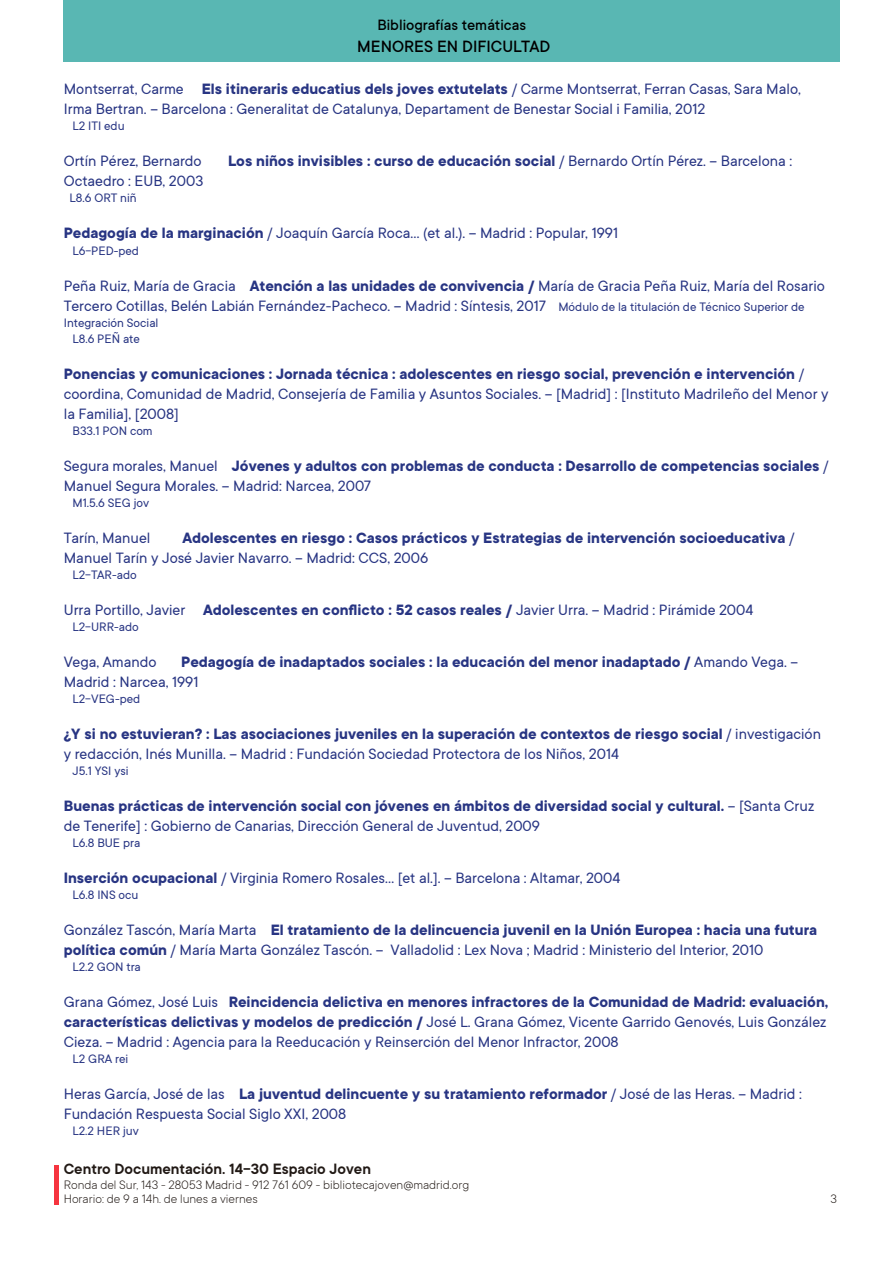
<style>
.page{position:relative;width:893px;height:1263px;background:#fff}
.page>*{position:absolute;margin:0;border:0;box-sizing:border-box;transform-origin:0 0}
.t1{font:500 18px "TT Commons";color:#000}
.t2{font:16.5px/19.8px "TT Commons";color:#283583}
.t3{font:700 16.5px/19.8px "TT Commons";color:#283583}
.t4{font:600 16.5px "TT Commons";color:#211915}
.t5{font:500 16.5px "TT Commons";color:#000}
.t6{font:13.5px/16.2px "TT Commons";color:#283583}
.t7{font:300 13.5px/13.5px "TT Commons";color:#211915}
.s1{font-weight:700}
.s2{font-weight:400}
.s3{font-size:13.5px}
</style>
<div class="page">
<div style="left:64px;top:0;width:776px;height:62px;background:#59b7b3"></div>
<hr style="left:54px;top:1164px;width:4px;height:40px;background:#f6343f">
<p class="t5" style="left:377px;top:16px;width:150px">Bibliografías temáticas</p>
<p class="t1" style="left:357px;top:37px;width:195px">MENORES EN DIFICULTAD</p>
<p class="t2" style="left:64px;top:80px;width:739px">Montserrat, Carme <span class="s1">Els itineraris educatius dels joves extutelats</span> / Carme Montserrat, Ferran Casas, Sara Malo,<br>Irma Bertran. -- Barcelona : Generalitat de Catalunya, Departament de Benestar Social i Familia, 2012</p>
<p class="t6" style="left:72px;top:118px;width:54px">L2 ITI edu</p>
<p class="t2" style="left:64px;top:152px;width:139px">Ortín Pérez, Bernardo</p>
<p class="t3" style="left:228px;top:152px;width:565px">Los niños invisibles : curso de educación social <span class="s2">/ Bernardo Ortín Pérez. -- Barcelona :</span></p>
<p class="t2" style="left:64px;top:171px;width:141px">Octaedro : EUB, 2003</p>
<p class="t6" style="left:70px;top:190px;width:69px">L8.6 ORT niñ</p>
<p class="t2" style="left:64px;top:224px;width:556px"><span class="s1">Pedagogía de la marginación</span> / Joaquín García Roca... (et al.). -- Madrid : Popular, 1991</p>
<p class="t6" style="left:72px;top:243px;width:68px">L6-PED-ped</p>
<p class="t2" style="left:64px;top:276px;width:762px">Peña Ruiz, María de Gracia <span class="s1">Atención a las unidades de convivencia /</span> María de Gracia Peña Ruiz, María del Rosario<br>Tercero Cotillas, Belén Labián Fernández-Pacheco. -- Madrid : Síntesis, 2017 <span class="s3">Módulo de la titulación de Técnico Superior de</span></p>
<p class="t6" style="left:72px;top:315px;width:88px;text-indent:-9px">Integración Social<br>L8.6 PEÑ ate</p>
<p class="t2" style="left:64px;top:364px;width:766px"><span class="s1">Ponencias y comunicaciones : Jornada técnica : adolescentes en riesgo social, prevención e intervención</span> / coordina, Comunidad de Madrid, Consejería de Familia y Asuntos Sociales. -- [Madrid] : [Instituto Madrileño del Menor y la Familia], [2008]</p>
<p class="t6" style="left:72px;top:423px;width:82px">B33.1 PON com</p>
<p class="t3" style="left:64px;top:456px;width:766px"><span class="s2">Segura morales, Manuel</span> Jóvenes y adultos con problemas de conducta : Desarrollo de competencias sociales <span class="s2">/<br>Manuel Segura Morales. -- Madrid: Narcea, 2007</span></p>
<p class="t6" style="left:72px;top:495px;width:78px">M1.5.6 SEG jov</p>
<p class="t2" style="left:64px;top:528px;width:88px">Tarín, Manuel</p>
<p class="t3" style="left:64px;top:528px;width:732px;text-indent:119px">Adolescentes en riesgo : Casos prácticos y Estrategias de intervención socioeducativa <span class="s2">/<br>Manuel Tarín y José Javier Navarro. -- Madrid: CCS, 2006</span></p>
<p class="t6" style="left:72px;top:567px;width:66px">L2-TAR-ado</p>
<p class="t2" style="left:64px;top:600px;width:691px">Urra Portillo, Javier <span class="s1">Adolescentes en conflicto : 52 casos reales /</span> Javier Urra. – Madrid : Pirámide 2004</p>
<p class="t6" style="left:72px;top:619px;width:68px">L2-URR-ado</p>
<p class="t2" style="left:64px;top:652px;width:94px">Vega, Amando</p>
<p class="t3" style="left:64px;top:652px;width:736px;text-indent:117px">Pedagogía de inadaptados sociales : la educación del menor inadaptado / <span class="s2">Amando Vega. --<br>Madrid : Narcea, 1991</span></p>
<p class="t6" style="left:72px;top:691px;width:69px">L2-VEG-ped</p>
<p class="t2" style="left:64px;top:724px;width:759px"><span class="s1">¿Y si no estuvieran? : Las asociaciones juveniles en la superación de contextos de riesgo social</span> / investigación y redacción, Inés Munilla. -- Madrid : Fundación Sociedad Protectora de los Niños, 2014</p>
<p class="t6" style="left:72px;top:763px;width:58px">J5.1 YSI ysi</p>
<p class="t3" style="left:64px;top:796px;width:752px">Buenas prácticas de intervención social con jóvenes en ámbitos de diversidad social y cultural. <span class="s2">-- [Santa Cruz de Tenerife] : Gobierno de Canarias, Dirección General de Juventud, 2009</span></p>
<p class="t6" style="left:72px;top:835px;width:69px">L6.8 BUE pra</p>
<p class="t2" style="left:64px;top:868px;width:558px"><span class="s1">Inserción ocupacional</span> / Virginia Romero Rosales... [et al.]. -- Barcelona : Altamar, 2004</p>
<p class="t6" style="left:72px;top:887px;width:67px">L6.8 INS ocu</p>
<p class="t2" style="left:64px;top:920px;width:755px">González Tascón, María Marta <span class="s1">El tratamiento de la delincuencia juvenil en la Unión Europea : hacia una futura política común</span> / María Marta González Tascón. -- Valladolid : Lex Nova ; Madrid : Ministerio del Interior, 2010</p>
<p class="t6" style="left:72px;top:959px;width:70px">L2.2 GON tra</p>
<p class="t2" style="left:64px;top:992px;width:766px;text-align:justify">Grana Gómez, José Luis <span class="s1">Reincidencia delictiva en menores infractores de la Comunidad de Madrid: evaluación, características delictivas y modelos de predicción /</span> José L. Grana Gómez, Vicente Garrido Genovés, Luis González Cieza. -- Madrid : Agencia para la Reeducación y Reinserción del Menor Infractor, 2008</p>
<p class="t6" style="left:72px;top:1051px;width:57px">L2 GRA rei</p>
<p class="t2" style="left:64px;top:1084px;width:740px">Heras García, José de las <span class="s1">La juventud delincuente y su tratamiento reformador</span> / José de las Heras. -- Madrid :<br>Fundación Respuesta Social Siglo XXI, 2008</p>
<p class="t6" style="left:72px;top:1123px;width:68px">L2.2 HER juv</p>
<p class="t4" style="left:64px;top:1159px;width:309px">Centro Documentación. 14-30 Espacio Joven</p>
<p class="t7" style="left:64px;top:1178px;width:407px">Ronda del Sur, 143 - 28053 Madrid - 912 761 609 - bibliotecajoven@madrid.org<br>Horario: de 9 a 14h. de lunes a viernes</p>
<p class="t7" style="left:830px;top:1192px;width:8px">3</p>
</div>
